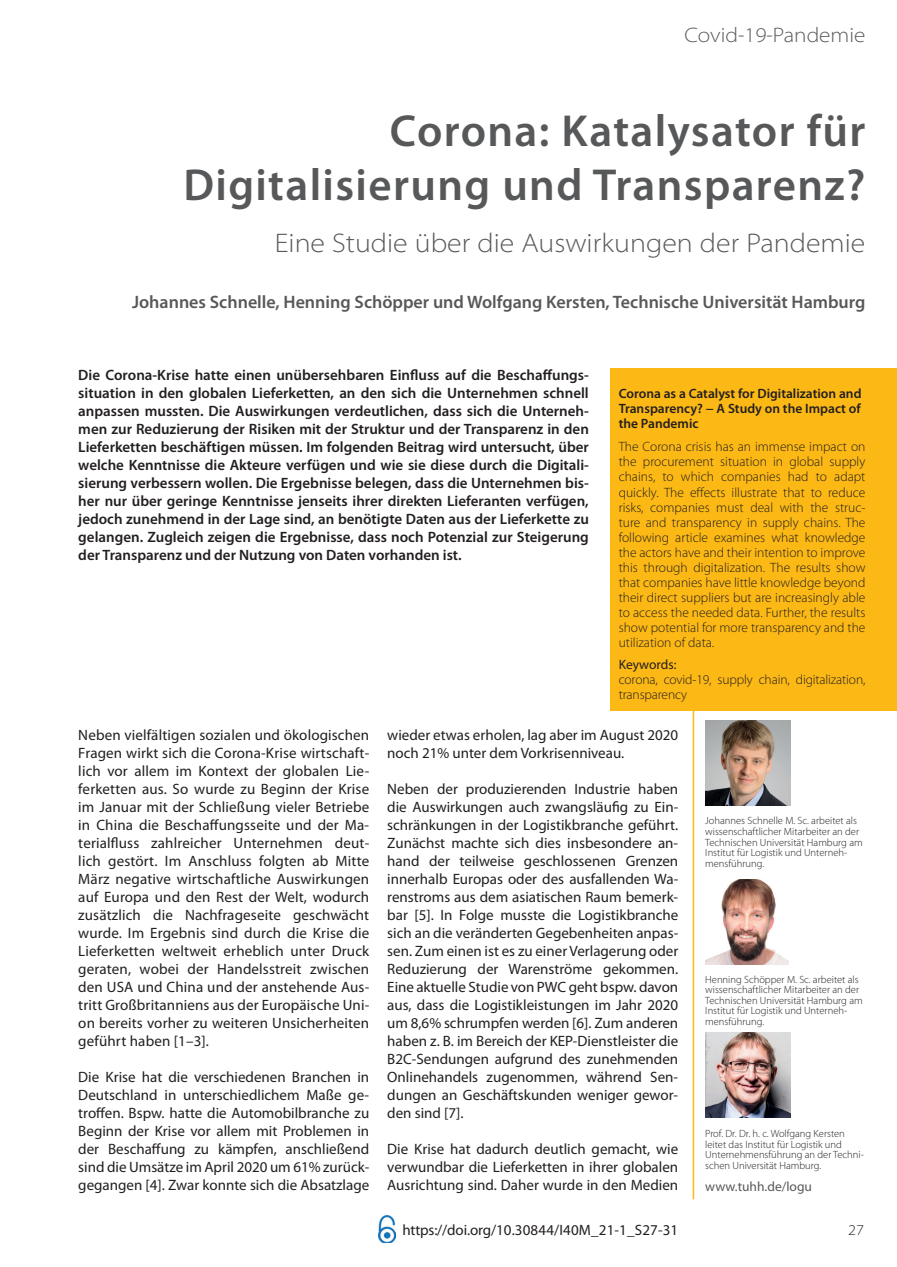
<style>
.page{position:relative;width:897px;height:1267px;background:#fff}
.page>*{position:absolute;margin:0;border:0;box-sizing:border-box;transform-origin:0 0}
.t1{font:600 45px/54px "Myriad Pro";letter-spacing:.03em;color:#57585a;text-align:right}
.t2{font:300 semi-expanded 27px "Myriad Pro";color:#57585a}
.t3{font:300 semi-expanded 21px "Myriad Pro";color:#57585a}
.t4{font:600 18px "Myriad Pro";color:#57585a}
.t5{font:15px/18px "Myriad Pro";color:#231f20;text-align:justify}
.t6{font:600 15px/18px "Myriad Pro";color:#231f20;text-align:justify}
.t7{font:300 semi-expanded 15px "Myriad Pro";color:#231f20}
.t8{font:300 13.5px/15px "Myriad Pro";letter-spacing:-.01em;color:#231f20;text-align:justify}
.t9{font:600 13.5px/15px "Myriad Pro";color:#231f20;text-align:justify}
.t10{font:13.5px "Myriad Pro";color:#57585a}
.t11{font:13.5px "Myriad Pro";color:#231f20}
.t12{font:300 10.5px/10.5px "Myriad Pro";color:#231f20}
</style>
<div class="page">
<hr style="left:692px;top:114px;width:2px;height:1085px;background:#fcb814">
<img style="left:378px;top:1215px;width:17px;height:27px">
<div style="left:78px;top:108px;width:787px;height:285px;background:#fff"></div>
<div style="left:610px;top:368px;width:286px;height:342px;background:#fcb814"></div>
<img style="left:705px;top:1032px;width:85px;height:85px">
<img style="left:705px;top:879px;width:83px;height:85px">
<img style="left:705px;top:720px;width:85px;height:86px">
<h3 class="t3" style="left:684px;top:23px;width:182px">Covid-19-Pandemie</h3>
<h1 class="t1" style="left:183px;top:104px;width:683px">Corona: Katalysator für<br>Digitalisierung und Transparenz?</h1>
<h2 class="t2" style="left:275px;top:228px;width:592px">Eine Studie über die Auswirkungen der Pandemie</h2>
<p class="t4" style="left:132px;top:292px;width:734px">Johannes Schnelle, Henning Schöpper und Wolfgang Kersten, Technische Universität Hamburg</p>
<p class="t6" style="left:78px;top:366px;width:512px">Die Corona-Krise hatte einen unübersehbaren Einfluss auf die Beschaffungs&shy;situation in den globalen Lieferketten, an den sich die Unternehmen schnell anpassen mussten. Die Auswirkungen verdeutlichen, dass sich die Unterneh&shy;men zur Reduzierung der Risiken mit der Struktur und der Transparenz in den Lieferketten beschäftigen müssen. Im folgenden Beitrag wird untersucht, über welche Kenntnisse die Akteure verfügen und wie sie diese durch die Digitali&shy;sierung verbessern wollen. Die Ergebnisse belegen, dass die Unternehmen bis&shy;her nur über geringe Kenntnisse jenseits ihrer direkten Lieferanten verfügen, jedoch zunehmend in der Lage sind, an benötigte Daten aus der Lieferkette zu gelangen. Zugleich zeigen die Ergebnisse, dass noch Potenzial zur Steigerung der Transparenz und der Nutzung von Daten vorhanden ist.</p>
<p class="t9" style="left:618px;top:386px;width:244px">Corona as a Catalyst for Digitalization and Transparency? − A Study on the Impact of the Pandemic</p>
<p class="t8" style="left:618px;top:439px;width:248px">The Corona crisis has an immense impact on the procurement situation in global supply chains, to which companies had to adapt quickly. The effects illustrate that to reduce risks, companies must deal with the struc&shy;ture and transparency in supply chains. The following article examines what knowledge the actors have and their intention to improve this through digitalization. The results show that companies have little knowledge beyond their direct suppliers but are increasingly able to access the needed data. Further, the results show potential for more transparency and the utilization of data.</p>
<p class="t11" style="left:618px;top:656px;width:59px">Keywords:</p>
<p class="t8" style="left:618px;top:671px;width:248px">corona, covid-19, supply chain, digitalization, transparency</p>
<p class="t5" style="left:78px;top:726px;width:292px">Neben vielfältigen sozialen und ökologischen Fragen wirkt sich die Corona-Krise wirtschaft&shy;lich vor allem im Kontext der globalen Lie&shy;ferketten aus. So wurde zu Beginn der Krise im Januar mit der Schließung vieler Betriebe in China die Beschaffungsseite und der Ma&shy;terialfluss zahlreicher Unternehmen deut&shy;lich gestört. Im Anschluss folgten ab Mitte März negative wirtschaftliche Auswirkungen auf Europa und den Rest der Welt, wodurch zusätzlich die Nachfrageseite geschwächt wurde. Im Ergebnis sind durch die Krise die Lieferketten weltweit erheblich unter Druck geraten, wobei der Handelsstreit zwischen den USA und China und der anstehende Aus&shy;tritt Großbritanniens aus der Europäische Uni&shy;on bereits vorher zu weiteren Unsicherheiten geführt haben [1–3].</p>
<p class="t5" style="left:78px;top:1068px;width:292px">Die Krise hat die verschiedenen Branchen in Deutschland in unterschiedlichem Maße ge&shy;troffen. Bspw. hatte die Automobilbranche zu Beginn der Krise vor allem mit Problemen in der Beschaffung zu kämpfen, anschließend sind die Umsätze im April 2020 um 61% zurück&shy;gegangen [4]. Zwar konnte sich die Absatzlage</p>
<p class="t5" style="left:387px;top:726px;width:292px">wieder etwas erholen, lag aber im August 2020 noch 21% unter dem Vorkrisenniveau.</p>
<p class="t5" style="left:387px;top:780px;width:292px">Neben der produzierenden Industrie haben die Auswirkungen auch zwangsläufig zu Ein&shy;schränkungen in der Logistikbranche geführt.<br>Zunächst machte sich dies insbesondere an&shy;hand der teilweise geschlossenen Grenzen innerhalb Europas oder des ausfallenden Wa&shy;renstroms aus dem asiatischen Raum bemerk&shy;bar [5]. In Folge musste die Logistikbranche sich an die veränderten Gegebenheiten anpas&shy;sen. Zum einen ist es zu einer Verlagerung oder Reduzierung der Warenströme gekommen.<br>Eine aktuelle Studie von PWC geht bspw. davon aus, dass die Logistikleistungen im Jahr 2020 um 8,6% schrumpfen werden [6]. Zum anderen haben z. B. im Bereich der KEP-Dienstleister die B2C-Sendungen aufgrund des zunehmenden Onlinehandels zugenommen, während Sen&shy;dungen an Geschäftskunden weniger gewor&shy;den sind [7].</p>
<p class="t5" style="left:387px;top:1140px;width:292px">Die Krise hat dadurch deutlich gemacht, wie verwundbar die Lieferketten in ihrer globalen Ausrichtung sind. Daher wurde in den Medien</p>
<p class="t12" style="left:705px;top:815px;width:159px">Johannes Schnelle M. Sc. arbeitet als wissenschaftlicher Mitarbeiter an der Technischen Universität Hamburg am Institut für Logistik und Unterneh&shy;mensführung.</p>
<p class="t12" style="left:705px;top:974px;width:159px">Henning Schöpper M. Sc. arbeitet als wissenschaftlicher Mitarbeiter an der<br>Technischen Universität Hamburg am<br>Institut für Logistik und Unterneh&shy;mensführung.</p>
<p class="t12" style="left:705px;top:1128px;width:160px">Prof. Dr. Dr. h. c. Wolfgang Kersten leitet das Institut für Logistik und Unternehmensführung an der Techni&shy;schen Universität Hamburg.</p>
<p class="t10" style="left:705px;top:1178px;width:108px">www.tuhh.de/logu</p>
<p class="t5" style="left:402px;top:1221px;width:277px">https://doi.org/10.30844/I40M_21-1_S27-31</p>
<p class="t7" style="left:847px;top:1221px;width:17px">27</p>
</div>
